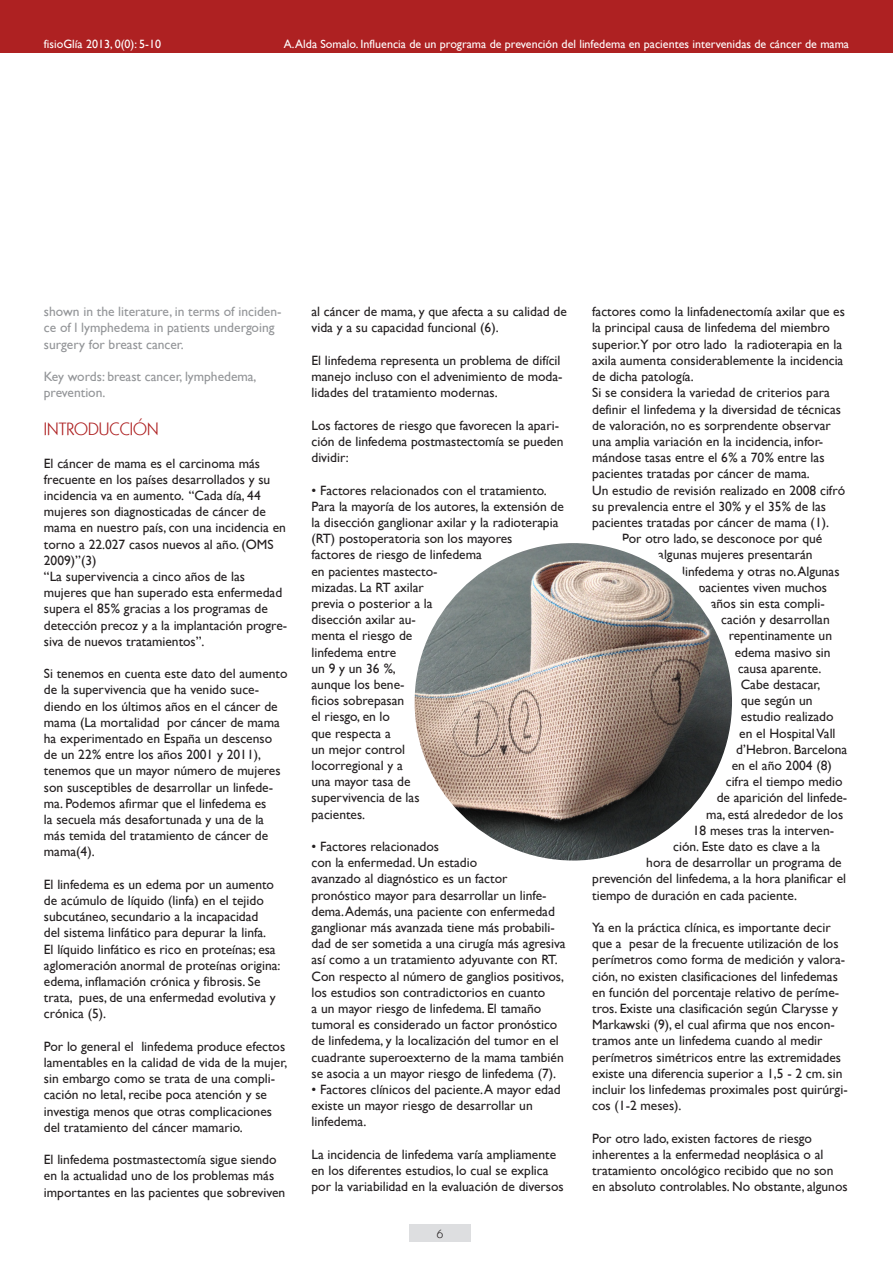
<style>
.page{position:relative;width:893px;height:1263px;background:#fff}
.page>*{position:absolute;margin:0;border:0;box-sizing:border-box;transform-origin:0 0}
.t1{font:18px "Kabel IT Cby BT";color:#ae2122}
.t2{font:13.5px/16.2px "Gill Sans";color:#231f20}
.t3{font:13.5px/16.2px "Gill Sans";color:#939598}
.t4{font:12px "Gill Sans";color:#fff}
.t5{font:12px "Kabel IT Cby BT";color:#231f20}
</style>
<div class="page">
<div style="left:409px;top:1224px;width:62px;height:18px;background:#dddee0"></div>
<div style="left:0;top:0;width:893px;height:53px;background:#ae2122"></div>
<img style="left:415px;top:543px;width:317px;height:317px;border-radius:159px">
<p class="t4" style="left:44px;top:37px;width:119px">fisioGlía 2013, 0(0): 5-10</p>
<p class="t4" style="left:284px;top:37px;width:567px">A. Alda Somalo. Influencia de un programa de prevención del linfedema en pacientes intervenidas de cáncer de mama</p>
<p class="t3" style="left:44px;top:304px;width:239px">shown in the literature, in terms of inciden&shy;ce of l lymphedema in patients undergoing surgery for breast cancer.</p>
<p class="t3" style="left:44px;top:368px;width:214px">Key words: breast cancer, lymphedema, prevention.</p>
<p class="t1" style="left:44px;top:418px;width:116px">INTRODUCCIÓN</p>
<p class="t2" style="left:44px;top:455px;width:243px">El cáncer de mama es el carcinoma más frecuente en los países desarrollados y su incidencia va en aumento. “Cada día, 44 mujeres son diagnosticadas de cáncer de mama en nuestro país, con una incidencia en torno a 22.027 casos nuevos al año. (OMS 2009)”(3)</p>
<p class="t2" style="left:44px;top:568px;width:245px">“La supervivencia a cinco años de las mujeres que han superado esta enfermedad supera el 85% gracias a los programas de detección precoz y a la implantación progre&shy;siva de nuevos tratamientos”.</p>
<p class="t2" style="left:44px;top:665px;width:245px">Si tenemos en cuenta este dato del aumento de la supervivencia que ha venido suce&shy;diendo en los últimos años en el cáncer de mama (La mortalidad por cáncer de mama ha experimentado en España un descenso de un 22% entre los años 2001 y 2011), tenemos que un mayor número de mujeres son susceptibles de desarrollar un linfede&shy;ma. Podemos afirmar que el linfedema es<br>la secuela más desafortunada y una de la más temida del tratamiento de cáncer de mama(4).</p>
<p class="t2" style="left:44px;top:876px;width:238px">El linfedema es un edema por un aumento de acúmulo de líquido (linfa) en el tejido subcutáneo, secundario a la incapacidad<br>del sistema linfático para depurar la linfa.<br>El líquido linfático es rico en proteínas; esa aglomeración anormal de proteínas origina: edema, inflamación crónica y fibrosis. Se trata, pues, de una enfermedad evolutiva y crónica (5).</p>
<p class="t2" style="left:44px;top:1038px;width:245px">Por lo general el linfedema produce efectos lamentables en la calidad de vida de la mujer, sin embargo como se trata de una compli&shy;cación no letal, recibe poca atención y se investiga menos que otras complicaciones del tratamiento del cáncer mamario.</p>
<p class="t2" style="left:44px;top:1151px;width:243px">El linfedema postmastectomía sigue siendo en la actualidad uno de los problemas más importantes en las pacientes que sobreviven</p>
<p class="t2" style="left:311px;top:304px;width:257px">al cáncer de mama, y que afecta a su calidad de vida y a su capacidad funcional (6).</p>
<p class="t2" style="left:311px;top:352px;width:253px">El linfedema representa un problema de difícil manejo incluso con el advenimiento de moda&shy;lidades del tratamiento modernas.</p>
<p class="t2" style="left:311px;top:417px;width:254px">Los factores de riesgo que favorecen la apari&shy;ción de linfedema postmastectomía se pueden dividir:</p>
<p class="t2" style="left:311px;top:482px;width:254px">• Factores relacionados con el tratamiento.<br>Para la mayoría de los autores, la extensión de la disección ganglionar axilar y la radioterapia (RT) postoperatoria son los mayores<br>factores de riesgo de linfedema<br>en pacientes mastecto-<br>mizadas. La RT axilar<br>previa o posterior a la<br>disección axilar au-<br>menta el riesgo de<br>linfedema entre<br>un 9 y un 36 %,<br>aunque los bene-<br>ficios sobrepasan<br>el riesgo, en lo<br>que respecta a<br>un mejor control<br>locorregional y a<br>una mayor tasa de<br>supervivencia de las<br>pacientes.</p>
<p class="t2" style="left:311px;top:838px;width:256px">• Factores relacionados<br>con la enfermedad. Un estadio<br>avanzado al diagnóstico es un factor pronóstico mayor para desarrollar un linfe&shy;dema. Además, una paciente con enfermedad ganglionar más avanzada tiene más probabili&shy;dad de ser sometida a una cirugía más agresiva así como a un tratamiento adyuvante con RT.<br>Con respecto al número de ganglios positivos, los estudios son contradictorios en cuanto<br>a un mayor riesgo de linfedema. El tamaño tumoral es considerado un factor pronóstico de linfedema, y la localización del tumor en el cuadrante superoexterno de la mama también se asocia a un mayor riesgo de linfedema (7).</p>
<p class="t2" style="left:311px;top:1081px;width:251px">• Factores clínicos del paciente. A mayor edad existe un mayor riesgo de desarrollar un linfedema.</p>
<p class="t2" style="left:311px;top:1146px;width:254px">La incidencia de linfedema varía ampliamente en los diferentes estudios, lo cual se explica por la variabilidad en la evaluación de diversos</p>
<p class="t5" style="left:437px;top:1226px;width:8px">6</p>
<p class="t2" style="left:592px;top:304px;width:254px">factores como la linfadenectomía axilar que es la principal causa de linfedema del miembro superior.Y por otro lado la radioterapia en la axila aumenta considerablemente la incidencia de dicha patología.</p>
<p class="t2" style="left:592px;top:385px;width:250px">Si se considera la variedad de criterios para definir el linfedema y la diversidad de técnicas de valoración, no es sorprendente observar una amplia variación en la incidencia, infor&shy;mándose tasas entre el 6% a 70% entre las pacientes tratadas por cáncer de mama.</p>
<p class="t2" style="left:592px;top:482px;width:254px">Un estudio de revisión realizado en 2008 cifró su prevalencia entre el 30% y el 35% de las pacientes tratadas por cáncer de mama (1).</p>
<p class="t2" style="left:622px;top:530px;width:202px">Por otro lado, se desconoce por qué</p>
<p class="t2" style="left:658px;top:547px;width:156px">algunas mujeres presentarán</p>
<p class="t2" style="left:682px;top:563px;width:159px">linfedema y otras no. Algunas</p>
<p class="t2" style="left:699px;top:579px;width:130px">pacientes viven muchos</p>
<p class="t2" style="left:711px;top:595px;width:116px">años sin esta compli-</p>
<p class="t2" style="left:721px;top:611px;width:110px">cación y desarrollan</p>
<p class="t2" style="left:729px;top:628px;width:105px">repentinamente un</p>
<p class="t2" style="left:735px;top:644px;width:97px">edema masivo sin</p>
<p class="t2" style="left:738px;top:660px;width:85px">causa aparente.</p>
<p class="t2" style="left:741px;top:676px;width:81px">Cabe destacar,</p>
<p class="t2" style="left:741px;top:692px;width:73px">que según un</p>
<p class="t2" style="left:741px;top:709px;width:94px">estudio realizado</p>
<p class="t2" style="left:739px;top:725px;width:98px">en el Hospital Vall</p>
<p class="t2" style="left:736px;top:741px;width:113px">d’Hebron. Barcelona</p>
<p class="t2" style="left:732px;top:757px;width:102px">en el año 2004 (8)</p>
<p class="t2" style="left:726px;top:773px;width:118px">cifra el tiempo medio</p>
<p class="t2" style="left:717px;top:790px;width:132px">de aparición del linfede-</p>
<p class="t2" style="left:706px;top:806px;width:138px">ma, está alrededor de los</p>
<p class="t2" style="left:693px;top:822px;width:143px">18 meses tras la interven-</p>
<p class="t2" style="left:673px;top:838px;width:149px">ción. Este dato es clave a la</p>
<p class="t2" style="left:646px;top:854px;width:197px">hora de desarrollar un programa de</p>
<p class="t2" style="left:592px;top:871px;width:255px">prevención del linfedema, a la hora planificar el</p>
<p class="t2" style="left:592px;top:887px;width:206px">tiempo de duración en cada paciente.</p>
<p class="t2" style="left:592px;top:919px;width:257px">Ya en la práctica clínica, es importante decir que a pesar de la frecuente utilización de los perímetros como forma de medición y valora&shy;ción, no existen clasificaciones del linfedemas en función del porcentaje relativo de períme&shy;tros. Existe una clasificación según Clarysse y Markawski (9), el cual afirma que nos encon&shy;tramos ante un linfedema cuando al medir perímetros simétricos entre las extremidades existe una diferencia superior a 1,5 - 2 cm. sin incluir los linfedemas proximales post quirúrgi&shy;cos (1-2 meses).</p>
<p class="t2" style="left:592px;top:1130px;width:257px">Por otro lado, existen factores de riesgo inherentes a la enfermedad neoplásica o al tratamiento oncológico recibido que no son en absoluto controlables. No obstante, algunos</p>
</div>
